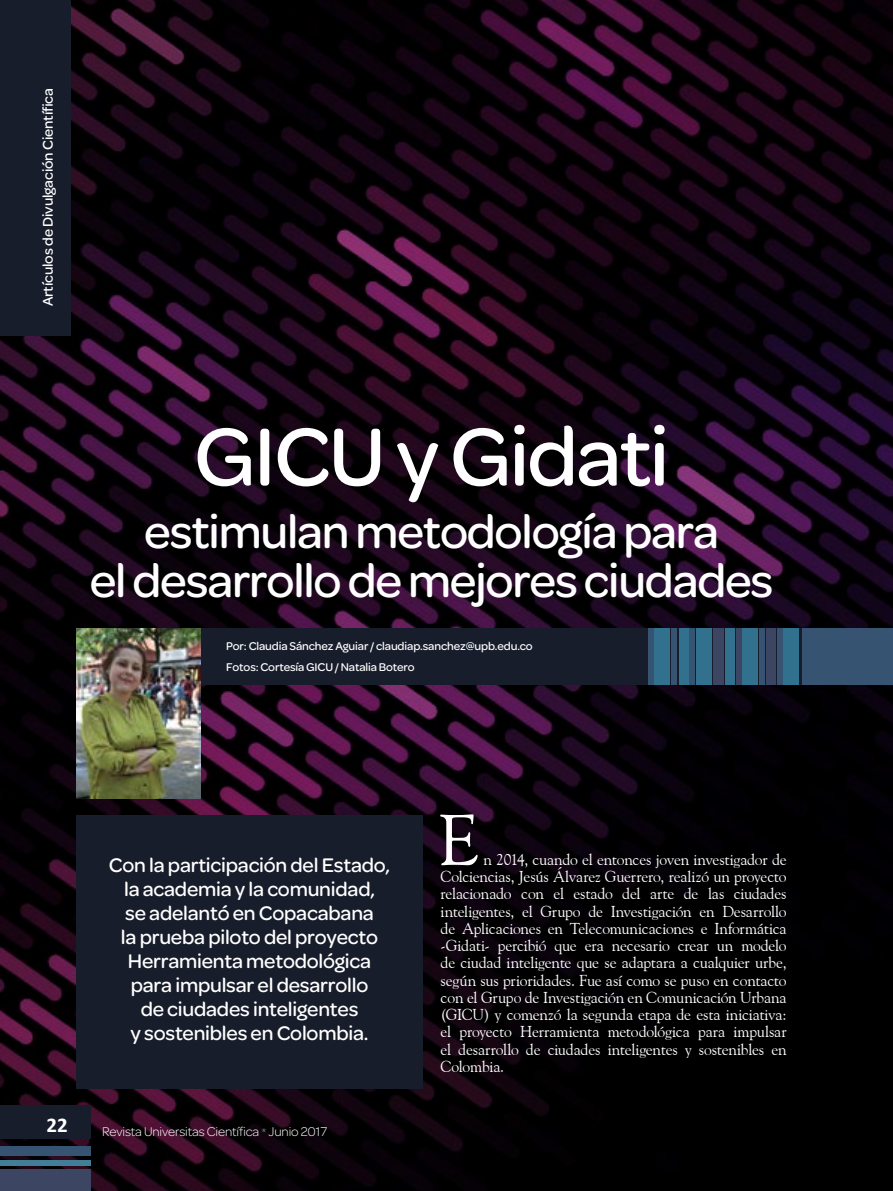
<style>
.page{position:relative;width:893px;height:1191px;background:#fff}
.page>*{position:absolute;margin:0;border:0;box-sizing:border-box;transform-origin:0 0}
.t1{font:500 87px "Omnes";letter-spacing:-.025em;color:#fff}
.t2{font:72px "Goudy Old Style BT";color:#fff}
.t3{font:500 49.5px/49.5px "Omnes";letter-spacing:-.025em;color:#fff;text-align:center}
.t4{font:500 21px/24px "Omnes";letter-spacing:-.01em;color:#fff;text-align:center}
.t5{font:700 21px "Calibri";color:#fff}
.t6{font:15.75px/17.2px "Goudy Old Style BT";letter-spacing:-.015em;color:#fff;text-align:justify}
.t7{font:500 15px "Omnes";letter-spacing:-.01em;color:#fff}
.t8{font:300 13.5px "Omnes";letter-spacing:-.01em;color:#fff}
.t9{font:500 12px/21px "Omnes";letter-spacing:-.01em;color:#fff}
.s1{color:#44a9a3}
</style>
<div class="page">
<img style="left:0;top:0;width:893px;height:1191px">
<div style="left:0;top:0;width:71px;height:335px;background:#181d2c"></div>
<div style="left:77px;top:815px;width:346px;height:274px;background:#181d2c"></div>
<div style="left:185px;top:629px;width:708px;height:56px;background:#181d2c"></div>
<div style="left:726px;top:629px;width:9px;height:56px;background:#32718d"></div>
<div style="left:679px;top:629px;width:9px;height:56px;background:#32718d"></div>
<div style="left:767px;top:629px;width:9px;height:56px;background:#3c4663"></div>
<div style="left:655px;top:629px;width:15px;height:56px;background:#32718d"></div>
<div style="left:743px;top:629px;width:15px;height:56px;background:#32718d"></div>
<div style="left:696px;top:629px;width:15px;height:56px;background:#32718d"></div>
<div style="left:784px;top:629px;width:15px;height:56px;background:#32718d"></div>
<div style="left:649px;top:629px;width:5px;height:56px;background:#365472"></div>
<div style="left:736px;top:629px;width:5px;height:56px;background:#3c4663"></div>
<div style="left:690px;top:629px;width:5px;height:56px;background:#365472"></div>
<div style="left:777px;top:629px;width:6px;height:56px;background:#365472"></div>
<div style="left:713px;top:629px;width:11px;height:56px;background:#3c4663"></div>
<div style="left:671px;top:629px;width:6px;height:56px;background:#365472"></div>
<div style="left:759px;top:629px;width:6px;height:56px;background:#365472"></div>
<div style="left:803px;top:629px;width:90px;height:56px;background:#365472"></div>
<img style="left:77px;top:629px;width:123px;height:169px">
<div style="left:0;top:1146px;width:91px;height:10px;background:#365472"></div>
<div style="left:0;top:1169px;width:91px;height:22px;background:#3c4663"></div>
<div style="left:0;top:1160px;width:91px;height:5px;background:#437e98"></div>
<div style="left:0;top:1105px;width:91px;height:34px;background:#181d2c"></div>
<p class="t7" style="left:39px;top:306px;width:220px;rotate:-90deg">Artículos de Divulgación Científica</p>
<h1 class="t1" style="left:194px;top:407px;width:477px">GICU y Gidati</h1>
<h3 class="t3" style="left:90px;top:507px;width:685px">estimulan metodología para<br>el desarrollo de mejores ciudades</h3>
<p class="t9" style="left:226px;top:635px;width:308px">Por: Claudia Sánchez Aguiar / claudiap.sanchez@upb.edu.co<br>Fotos: Cortesía GICU / Natalia Botero</p>
<h3 class="t4" style="left:109px;top:853px;width:283px">Con la participación del Estado, la academia y la comunidad,<br>se adelantó en Copacabana<br>la prueba piloto del proyecto<br>Herramienta metodológica para impulsar el desarrollo<br>de ciudades inteligentes<br>y sostenibles en Colombia.</h3>
<h2 class="t2" style="left:438px;top:795px;width:42px">E</h2>
<p class="t6" style="left:441px;top:850px;width:348px;text-indent:43px">n 2014, cuando el entonces joven investigador de Colciencias, Jesús Álvarez Guerrero, realizó un proyecto relacionado con el estado del arte de las ciudades inteligentes, el Grupo de Investigación en Desarrollo de Aplicaciones en Telecomunicaciones e Informática -Gidati- percibió que era necesario crear un modelo de ciudad inteligente que se adaptara a cualquier urbe, según sus prioridades. Fue así como se puso en contacto con el Grupo de Investigación en Comunicación Urbana (GICU) y comenzó la segunda etapa de esta iniciativa: el proyecto Herramienta metodológica para impulsar el desarrollo de ciudades inteligentes y sostenibles en Colombia.</p>
<h3 class="t5" style="left:47px;top:1111px;width:23px">22</h3>
<p class="t8" style="left:102px;top:1123px;width:227px">Revista Universitas Científica <span class="s1">*</span> Junio 2017</p>
</div>
